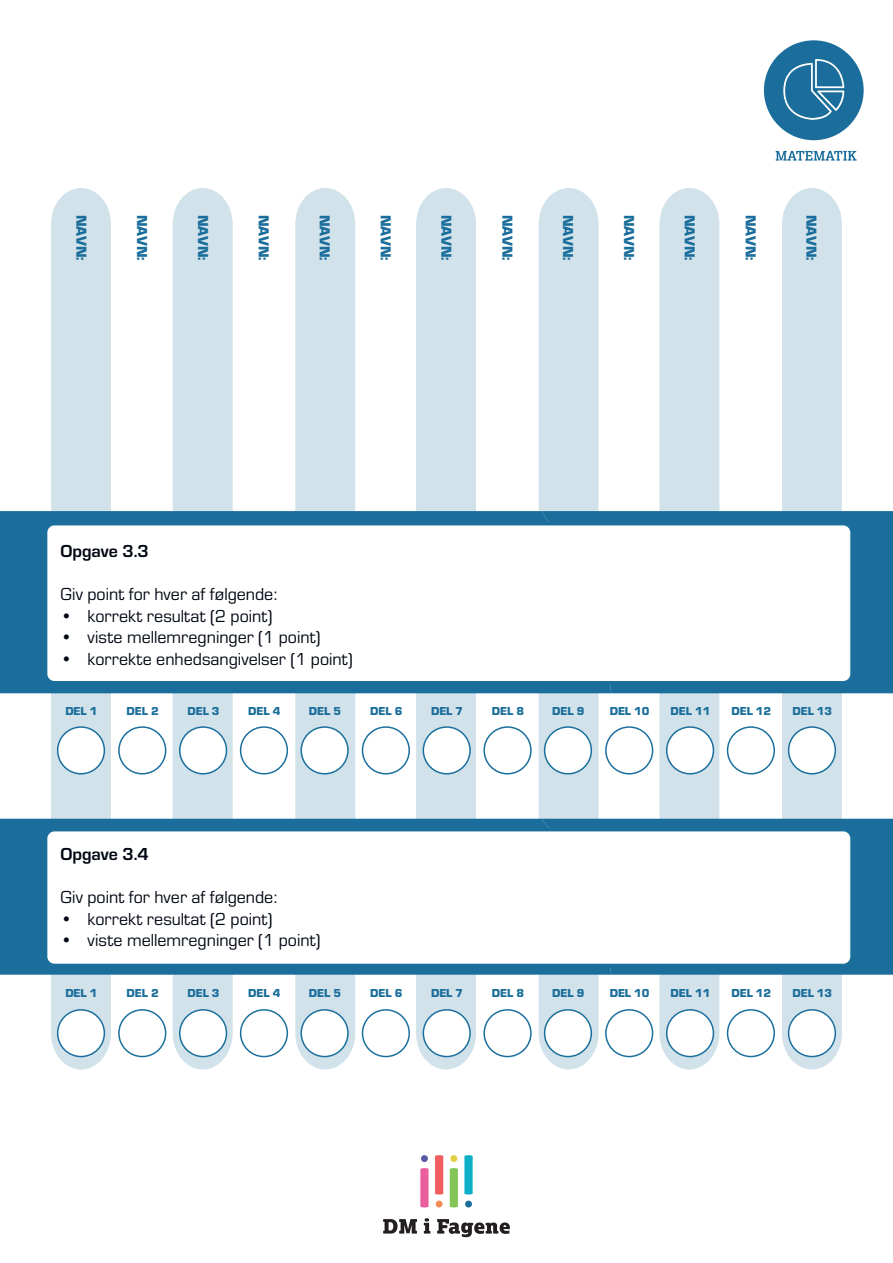
<style>
.page{position:relative;width:893px;height:1263px;background:#fff}
.page>*{position:absolute;margin:0;border:0;box-sizing:border-box;transform-origin:0 0}
.t1{font:18px "Eurostile";color:#000712}
.t2{font:700 18px "Eurostile";color:#000712}
.t3{font:900 15px "Eurostile";letter-spacing:.005em;color:#1b6e9b}
.t4{font:900 12px "Eurostile";color:#1b6e9b}
</style>
<div class="page">
<div style="left:764px;top:40px;width:100px;height:100px;background:#1b6e9b;border-radius:50%"></div>
<svg style="left:783px;top:59px;width:61px;height:61px"></svg>
<svg style="left:776px;top:151px;width:81px;height:10px"></svg>
<div style="left:465px;top:1200px;width:7px;height:7px;background:#1a6d9b;border-radius:50%"></div>
<svg style="left:464px;top:1155px;width:9px;height:39px"></svg>
<div style="left:436px;top:1200px;width:7px;height:7px;background:#f68c57;border-radius:50%"></div>
<svg style="left:435px;top:1155px;width:8px;height:39px"></svg>
<div style="left:450px;top:1155px;width:7px;height:7px;background:#e0d144;border-radius:50%"></div>
<svg style="left:450px;top:1168px;width:8px;height:39px"></svg>
<div style="left:421px;top:1155px;width:7px;height:7px;background:#5858a5;border-radius:50%"></div>
<svg style="left:420px;top:1168px;width:9px;height:39px"></svg>
<svg style="left:383px;top:1219px;width:34px;height:14px"></svg>
<svg style="left:424px;top:1218px;width:6px;height:15px"></svg>
<svg style="left:437px;top:1219px;width:73px;height:18px"></svg>
<div style="left:51px;top:188px;width:60px;height:881px;background:#d2e2eb"></div>
<div style="left:173px;top:188px;width:60px;height:881px;background:#d2e2eb"></div>
<div style="left:295px;top:188px;width:60px;height:881px;background:#d2e2eb"></div>
<div style="left:416px;top:188px;width:60px;height:881px;background:#d2e2eb"></div>
<div style="left:539px;top:188px;width:60px;height:881px;background:#d2e2eb"></div>
<svg style="left:659px;top:188px;width:60px;height:881px;fill:#d2e2eb"></svg>
<div style="left:782px;top:188px;width:60px;height:881px;background:#d2e2eb"></div>
<div style="left:0;top:511px;width:541px;height:182px;background:#1b6e9b"></div>
<svg style="left:541px;top:410px;width:352px;height:322px"></svg>
<div style="left:46px;top:524px;width:806px;height:158px;background:#fff;border-radius:9px"></div>
<div style="left:44px;top:522px;width:809px;height:162px;border:3px solid #1b6f9d;border-radius:9px"></div>
<div style="left:0;top:819px;width:541px;height:156px;background:#1b6e9b"></div>
<svg style="left:541px;top:732px;width:352px;height:329px"></svg>
<div style="left:46px;top:830px;width:806px;height:135px;background:#fff;border-radius:9px"></div>
<div style="left:44px;top:828px;width:809px;height:139px;border:3px solid #1b6f9d;border-radius:9px"></div>
<div style="left:58px;top:727px;width:46px;height:47px;background:#fff;border-radius:50%"></div>
<div style="left:57px;top:726px;width:48px;height:48px;border:2px solid #1b6f9d;border-radius:50%"></div>
<div style="left:301px;top:727px;width:47px;height:47px;background:#fff;border-radius:50%"></div>
<div style="left:300px;top:726px;width:49px;height:48px;border:2px solid #1b6f9d;border-radius:50%"></div>
<div style="left:545px;top:727px;width:46px;height:47px;background:#fff;border-radius:50%"></div>
<div style="left:544px;top:726px;width:48px;height:48px;border:2px solid #1b6f9d;border-radius:50%"></div>
<div style="left:118px;top:726px;width:48px;height:48px;border:2px solid #1b6f9d;border-radius:50%"></div>
<div style="left:362px;top:726px;width:48px;height:48px;border:2px solid #1b6f9d;border-radius:50%"></div>
<div style="left:606px;top:727px;width:47px;height:47px;background:#fff;border-radius:50%"></div>
<div style="left:605px;top:726px;width:48px;height:48px;border:2px solid #1b6f9d;border-radius:50%"></div>
<div style="left:180px;top:727px;width:46px;height:47px;background:#fff;border-radius:50%"></div>
<div style="left:179px;top:726px;width:48px;height:48px;border:2px solid #1b6f9d;border-radius:50%"></div>
<div style="left:423px;top:727px;width:47px;height:47px;background:#fff;border-radius:50%"></div>
<div style="left:423px;top:726px;width:48px;height:48px;border:2px solid #1b6f9d;border-radius:50%"></div>
<div style="left:667px;top:727px;width:46px;height:47px;background:#fff;border-radius:50%"></div>
<div style="left:666px;top:726px;width:48px;height:48px;border:2px solid #1b6f9d;border-radius:50%"></div>
<div style="left:240px;top:726px;width:48px;height:48px;border:2px solid #1b6f9d;border-radius:50%"></div>
<div style="left:483px;top:726px;width:49px;height:48px;border:2px solid #1b6f9d;border-radius:50%"></div>
<div style="left:727px;top:727px;width:47px;height:47px;background:#fff;border-radius:50%"></div>
<div style="left:727px;top:726px;width:48px;height:48px;border:2px solid #1b6f9d;border-radius:50%"></div>
<div style="left:789px;top:727px;width:46px;height:47px;background:#fff;border-radius:50%"></div>
<div style="left:788px;top:726px;width:48px;height:48px;border:2px solid #1b6f9d;border-radius:50%"></div>
<div style="left:58px;top:1010px;width:46px;height:46px;background:#fff;border-radius:50%"></div>
<div style="left:57px;top:1009px;width:48px;height:48px;border:2px solid #1b6f9d;border-radius:50%"></div>
<div style="left:301px;top:1010px;width:47px;height:46px;background:#fff;border-radius:50%"></div>
<div style="left:300px;top:1009px;width:49px;height:48px;border:2px solid #1b6f9d;border-radius:50%"></div>
<div style="left:545px;top:1010px;width:46px;height:46px;background:#fff;border-radius:50%"></div>
<div style="left:544px;top:1009px;width:48px;height:48px;border:2px solid #1b6f9d;border-radius:50%"></div>
<div style="left:118px;top:1009px;width:48px;height:48px;border:2px solid #1b6f9d;border-radius:50%"></div>
<div style="left:362px;top:1009px;width:48px;height:48px;border:2px solid #1b6f9d;border-radius:50%"></div>
<div style="left:606px;top:1010px;width:47px;height:46px;background:#fff;border-radius:50%"></div>
<div style="left:605px;top:1009px;width:48px;height:48px;border:2px solid #1b6f9d;border-radius:50%"></div>
<div style="left:180px;top:1010px;width:46px;height:46px;background:#fff;border-radius:50%"></div>
<div style="left:179px;top:1009px;width:48px;height:48px;border:2px solid #1b6f9d;border-radius:50%"></div>
<div style="left:423px;top:1010px;width:47px;height:46px;background:#fff;border-radius:50%"></div>
<div style="left:423px;top:1009px;width:48px;height:48px;border:2px solid #1b6f9d;border-radius:50%"></div>
<div style="left:667px;top:1010px;width:46px;height:46px;background:#fff;border-radius:50%"></div>
<div style="left:666px;top:1009px;width:48px;height:48px;border:2px solid #1b6f9d;border-radius:50%"></div>
<div style="left:240px;top:1009px;width:48px;height:48px;border:2px solid #1b6f9d;border-radius:50%"></div>
<div style="left:483px;top:1009px;width:49px;height:48px;border:2px solid #1b6f9d;border-radius:50%"></div>
<div style="left:727px;top:1010px;width:47px;height:46px;background:#fff;border-radius:50%"></div>
<div style="left:727px;top:1009px;width:48px;height:48px;border:2px solid #1b6f9d;border-radius:50%"></div>
<div style="left:789px;top:1010px;width:46px;height:46px;background:#fff;border-radius:50%"></div>
<div style="left:788px;top:1009px;width:48px;height:48px;border:2px solid #1b6f9d;border-radius:50%"></div>
<p class="t3" style="left:92px;top:215px;width:47px;rotate:90deg">NAVN:</p>
<p class="t3" style="left:153px;top:215px;width:47px;rotate:90deg">NAVN:</p>
<p class="t3" style="left:214px;top:215px;width:47px;rotate:90deg">NAVN:</p>
<p class="t3" style="left:275px;top:215px;width:47px;rotate:90deg">NAVN:</p>
<p class="t3" style="left:336px;top:215px;width:47px;rotate:90deg">NAVN:</p>
<p class="t3" style="left:396px;top:215px;width:47px;rotate:90deg">NAVN:</p>
<p class="t3" style="left:457px;top:215px;width:47px;rotate:90deg">NAVN:</p>
<p class="t3" style="left:518px;top:215px;width:47px;rotate:90deg">NAVN:</p>
<p class="t3" style="left:579px;top:215px;width:47px;rotate:90deg">NAVN:</p>
<p class="t3" style="left:640px;top:215px;width:47px;rotate:90deg">NAVN:</p>
<p class="t3" style="left:701px;top:215px;width:47px;rotate:90deg">NAVN:</p>
<p class="t3" style="left:761px;top:215px;width:47px;rotate:90deg">NAVN:</p>
<p class="t3" style="left:822px;top:215px;width:47px;rotate:90deg">NAVN:</p>
<p class="t2" style="left:61px;top:538px;width:90px">Opgave 3.3</p>
<p class="t1" style="left:61px;top:582px;width:218px">Giv point for hver af følgende:</p>
<p class="t1" style="left:61px;top:604px;width:213px">• korrekt resultat (2 point)</p>
<p class="t1" style="left:61px;top:625px;width:261px">• viste mellemregninger (1 point)</p>
<p class="t1" style="left:61px;top:647px;width:294px">• korrekte enhedsangivelser (1 point)</p>
<p class="t4" style="left:65px;top:702px;width:34px">DEL 1</p>
<p class="t4" style="left:127px;top:702px;width:34px">DEL 2</p>
<p class="t4" style="left:187px;top:702px;width:34px">DEL 3</p>
<p class="t4" style="left:248px;top:702px;width:34px">DEL 4</p>
<p class="t4" style="left:309px;top:702px;width:34px">DEL 5</p>
<p class="t4" style="left:370px;top:702px;width:34px">DEL 6</p>
<p class="t4" style="left:431px;top:702px;width:34px">DEL 7</p>
<p class="t4" style="left:492px;top:702px;width:34px">DEL 8</p>
<p class="t4" style="left:552px;top:702px;width:34px">DEL 9</p>
<p class="t4" style="left:610px;top:702px;width:41px">DEL 10</p>
<p class="t4" style="left:671px;top:702px;width:41px">DEL 11</p>
<p class="t4" style="left:731px;top:702px;width:41px">DEL 12</p>
<p class="t4" style="left:792px;top:702px;width:41px">DEL 13</p>
<p class="t2" style="left:61px;top:841px;width:90px">Opgave 3.4</p>
<p class="t1" style="left:61px;top:885px;width:218px">Giv point for hver af følgende:</p>
<p class="t1" style="left:61px;top:906px;width:213px">• korrekt resultat (2 point)</p>
<p class="t1" style="left:61px;top:928px;width:261px">• viste mellemregninger (1 point)</p>
<p class="t4" style="left:65px;top:985px;width:34px">DEL 1</p>
<p class="t4" style="left:127px;top:985px;width:34px">DEL 2</p>
<p class="t4" style="left:187px;top:985px;width:34px">DEL 3</p>
<p class="t4" style="left:248px;top:985px;width:34px">DEL 4</p>
<p class="t4" style="left:309px;top:985px;width:34px">DEL 5</p>
<p class="t4" style="left:370px;top:985px;width:34px">DEL 6</p>
<p class="t4" style="left:431px;top:985px;width:34px">DEL 7</p>
<p class="t4" style="left:492px;top:985px;width:34px">DEL 8</p>
<p class="t4" style="left:552px;top:985px;width:34px">DEL 9</p>
<p class="t4" style="left:610px;top:985px;width:41px">DEL 10</p>
<p class="t4" style="left:671px;top:985px;width:41px">DEL 11</p>
<p class="t4" style="left:731px;top:985px;width:41px">DEL 12</p>
<p class="t4" style="left:792px;top:985px;width:41px">DEL 13</p>
</div>
